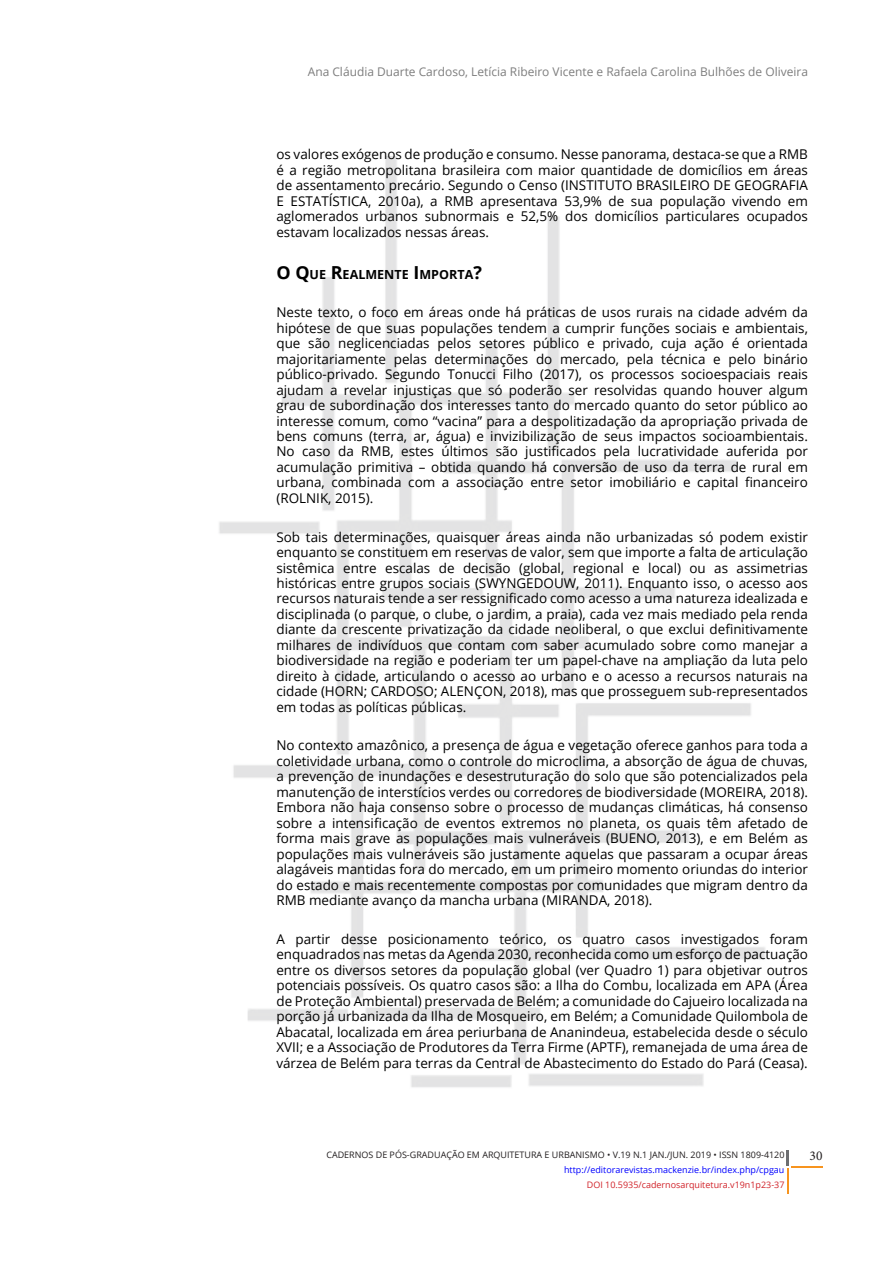
<style>
.page{position:relative;width:893px;height:1263px;background:#fff}
.page>*{position:absolute;margin:0;border:0;box-sizing:border-box;transform-origin:0 0}
.Normal__Web{font:13.5px/15.5px "Open Sans";color:#000;text-align:justify}
.t1{font:13.5px "Minion Pro";color:#231f20}
.Normal__Web-2{font:700 12.6px "Open Sans";color:#000}
.CPFAU-TítuloPortuguê{font:12px "Open Sans";color:#7d7d7d}
.t2{font:9px "Open Sans";color:#231f20}
.t3{font:9px "Open Sans";color:#00f}
.t4{font:9px "Open Sans";color:#d1232a}
.s1{font-size:18px}
</style>
<div class="page">
<img style="left:219px;top:157px;width:546px;height:930px">
<svg style="left:787px;top:1150px;width:2px;height:15px"></svg>
<hr style="left:791px;top:1166px;width:31px;height:2px;background:#f7941e">
<hr style="left:787px;top:1168px;width:2px;height:26px;background:#f7941e">
<p class="CPFAU-TítuloPortuguê" style="left:308px;top:63px;width:502px">Ana Cláudia Duarte Cardoso, Letícia Ribeiro Vicente e Rafaela Carolina Bulhões de Oliveira</p>
<p class="Normal__Web" style="left:276px;top:146px;width:533px">os valores exógenos de produção e consumo. Nesse panorama, destaca-se que a RMB é a região metropolitana brasileira com maior quantidade de domicílios em áreas de assentamento precário. Segundo o Censo (INSTITUTO BRASILEIRO DE GEOGRAFIA E ESTATÍSTICA, 2010a), a RMB apresentava 53,9% de sua população vivendo em aglomerados urbanos subnormais e 52,5% dos domicílios particulares ocupados estavam localizados nessas áreas.</p>
<p class="Normal__Web-2" style="left:276px;top:265px;width:207px"><span class="s1">O Q</span>UE <span class="s1">R</span>EALMENTE <span class="s1">I</span>MPORTA<span class="s1">?</span></p>
<p class="Normal__Web" style="left:276px;top:304px;width:533px">Neste texto, o foco em áreas onde há práticas de usos rurais na cidade advém da hipótese de que suas populações tendem a cumprir funções sociais e ambientais, que são neglicenciadas pelos setores público e privado, cuja ação é orientada majoritariamente pelas determinações do mercado, pela técnica e pelo binário público-privado. Segundo Tonucci Filho (2017), os processos socioespaciais reais ajudam a revelar injustiças que só poderão ser resolvidas quando houver algum grau de subordinação dos interesses tanto do mercado quanto do setor público ao interesse comum, como “vacina” para a despolitizadação da apropriação privada de bens comuns (terra, ar, água) e invizibilização de seus impactos socioambientais.<br>No caso da RMB, estes últimos são justificados pela lucratividade auferida por acumulação primitiva – obtida quando há conversão de uso da terra de rural em urbana, combinada com a associação entre setor imobiliário e capital financeiro (ROLNIK, 2015).</p>
<p class="Normal__Web" style="left:276px;top:529px;width:533px">Sob tais determinações, quaisquer áreas ainda não urbanizadas só podem existir enquanto se constituem em reservas de valor, sem que importe a falta de articulação sistêmica entre escalas de decisão (global, regional e local) ou as assimetrias históricas entre grupos sociais (SWYNGEDOUW, 2011). Enquanto isso, o acesso aos recursos naturais tende a ser ressignificado como acesso a uma natureza idealizada e disciplinada (o parque, o clube, o jardim, a praia), cada vez mais mediado pela renda diante da crescente privatização da cidade neoliberal, o que exclui definitivamente milhares de indivíduos que contam com saber acumulado sobre como manejar a biodiversidade na região e poderiam ter um papel-chave na ampliação da luta pelo direito à cidade, articulando o acesso ao urbano e o acesso a recursos naturais na cidade (HORN; CARDOSO; ALENÇON, 2018), mas que prosseguem sub-representados em todas as políticas públicas.</p>
<p class="Normal__Web" style="left:276px;top:737px;width:533px">No contexto amazônico, a presença de água e vegetação oferece ganhos para toda a coletividade urbana, como o controle do microclima, a absorção de água de chuvas, a prevenção de inundações e desestruturação do solo que são potencializados pela manutenção de interstícios verdes ou corredores de biodiversidade (MOREIRA, 2018).<br>Embora não haja consenso sobre o processo de mudanças climáticas, há consenso sobre a intensificação de eventos extremos no planeta, os quais têm afetado de forma mais grave as populações mais vulneráveis (BUENO, 2013), e em Belém as populações mais vulneráveis são justamente aquelas que passaram a ocupar áreas alagáveis mantidas fora do mercado, em um primeiro momento oriundas do interior do estado e mais recentemente compostas por comunidades que migram dentro da RMB mediante avanço da mancha urbana (MIRANDA, 2018).</p>
<p class="Normal__Web" style="left:276px;top:931px;width:533px">A partir desse posicionamento teórico, os quatro casos investigados foram enquadrados nas metas da Agenda 2030, reconhecida como um esforço de pactuação entre os diversos setores da população global (ver Quadro 1) para objetivar outros potenciais possíveis. Os quatro casos são: a Ilha do Combu, localizada em APA (Área de Proteção Ambiental) preservada de Belém; a comunidade do Cajueiro localizada na porção já urbanizada da Ilha de Mosqueiro, em Belém; a Comunidade Quilombola de Abacatal, localizada em área periurbana de Ananindeua, estabelecida desde o século XVII; e a Associação de Produtores da Terra Firme (APTF), remanejada de uma área de várzea de Belém para terras da Central de Abastecimento do Estado do Pará (Ceasa).</p>
<p class="t2" style="left:326px;top:1148px;width:460px">CADERNOS DE PÓS-GRADUAÇÃO EM ARQUITETURA E URBANISMO • V.19 N.1 JAN./JUN. 2019 • ISSN 1809-4120</p>
<p class="t1" style="left:810px;top:1146px;width:14px">30</p>
<p class="t3" style="left:564px;top:1163px;width:222px">http://editorarevistas.mackenzie.br/index.php/cpgau</p>
<p class="t4" style="left:587px;top:1178px;width:199px">DOI 10.5935/cadernosarquitetura.v19n1p23-37</p>
</div>
